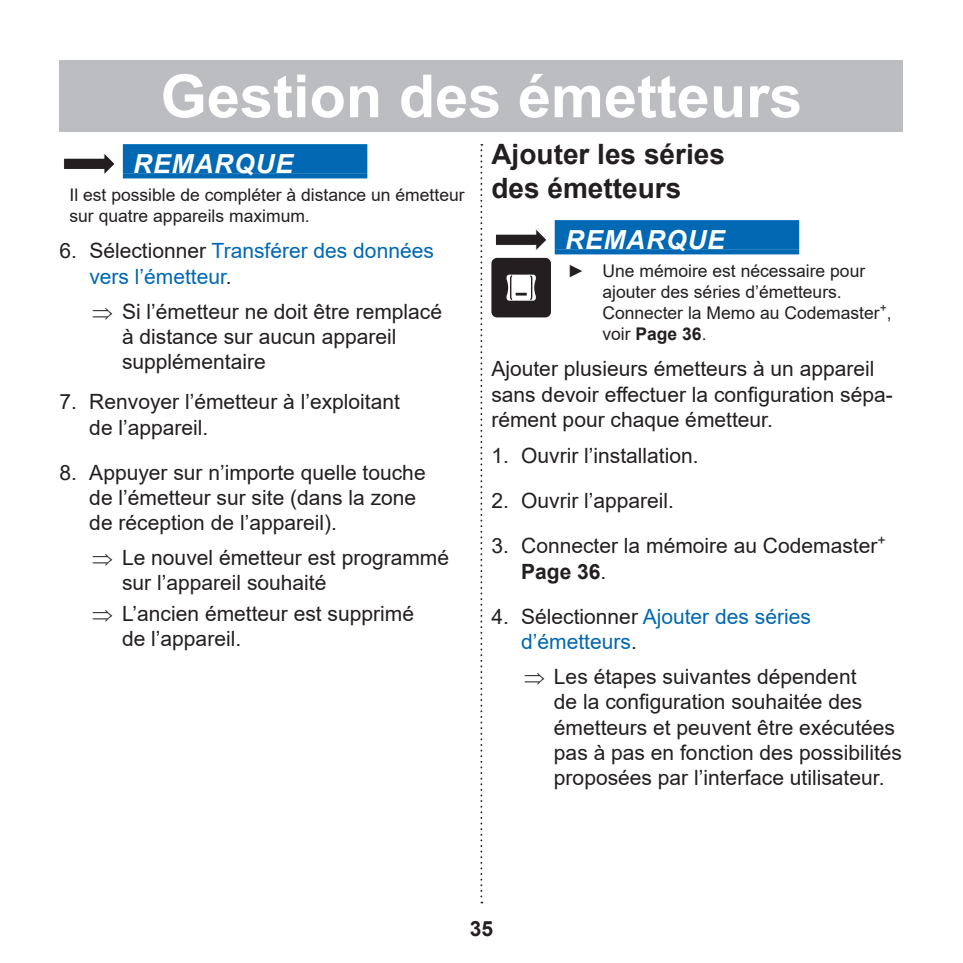
<style>
.page{position:relative;width:963px;height:963px;background:#fff}
.page>*{position:absolute;margin:0;border:0;box-sizing:border-box;transform-origin:0 0}
.t1{font:700 59.5px "Arial";color:#fff}
.t2{font:700 28px/33.6px "Arial";color:#231f20}
.t3{font:italic 700 26.25px "Arial";letter-spacing:.035em;color:#fff}
.t4{font:21px/25.2px "Arial";color:#231f20}
.t5{font:21px/25.2px "Arial";color:#0168b3}
.t6{font:700 21px "Arial";color:#231f20}
.t7{font:17.5px/21px "Arial";color:#231f20}
.s1{color:#231f20}
.s2{font-weight:700}
</style>
<div class="page">
<svg style="left:480px;top:144px;width:2px;height:759px"></svg>
<div style="left:60px;top:60px;width:843px;height:71px;background:#bcbdc0"></div>
<svg style="left:64px;top:154px;width:50px;height:20px"></svg>
<div style="left:123px;top:144px;width:244px;height:29px;background:#0168b3"></div>
<div style="left:123px;top:173px;width:244px;height:5px;background:#0168b3"></div>
<div style="left:554px;top:220px;width:245px;height:29px;background:#0168b3"></div>
<div style="left:554px;top:249px;width:245px;height:5px;background:#0168b3"></div>
<svg style="left:491px;top:230px;width:60px;height:87px"></svg>
<h1 class="t1" style="left:160px;top:54px;width:643px">Gestion des émetteurs</h1>
<p class="t3" style="left:133px;top:146px;width:161px">REMARQUE</p>
<p class="t7" style="left:69px;top:184px;width:396px">Il est possible de compléter à distance un émetteur sur quatre appareils maximum.</p>
<p class="t5" style="left:89px;top:238px;width:346px;text-indent:-30px"><span class="s1">6. Sélectionner</span> Transférer des données vers l’émetteur<span class="s1">.</span></p>
<p class="t4" style="left:122px;top:298px;width:321px;text-indent:-30px">⇒ Si l’émetteur ne doit être remplacé à distance sur aucun appareil supplémentaire</p>
<p class="t4" style="left:89px;top:389px;width:312px;text-indent:-30px">7. Renvoyer l’émetteur à l’exploitant de l’appareil.</p>
<p class="t4" style="left:89px;top:459px;width:338px;text-indent:-30px">8. Appuyer sur n’importe quelle touche de l’émetteur sur site (dans la zone de réception de l’appareil).</p>
<p class="t4" style="left:122px;top:545px;width:328px;text-indent:-30px">⇒ Le nouvel émetteur est programmé sur l’appareil souhaité</p>
<p class="t4" style="left:122px;top:600px;width:293px;text-indent:-30px">⇒ L’ancien émetteur est supprimé de l’appareil.</p>
<h2 class="t2" style="left:491px;top:138px;width:235px">Ajouter les séries des émetteurs</h2>
<p class="t3" style="left:565px;top:222px;width:161px">REMARQUE</p>
<p class="t7" style="left:602px;top:260px;width:291px;text-indent:-35px"><span class="s2">►</span> Une mémoire est nécessaire pour ajouter des séries d’émetteurs.<br>Connecter la Memo au Codemaster<sup>+</sup>, voir <span class="s2">Page 36</span>.</p>
<p class="t4" style="left:491px;top:356px;width:403px">Ajouter plusieurs émetteurs à un appareil sans devoir effectuer la configuration sépa&shy;rément pour chaque émetteur.</p>
<p class="t4" style="left:491px;top:443px;width:209px">1. Ouvrir l’installation.</p>
<p class="t4" style="left:491px;top:488px;width:184px">2. Ouvrir l’appareil.</p>
<p class="t4" style="left:521px;top:533px;width:366px;text-indent:-30px">3. Connecter la mémoire au Codemaster<sup>+<br></sup><span class="s2">Page 36</span>.</p>
<p class="t5" style="left:521px;top:603px;width:291px;text-indent:-30px"><span class="s1">4. Sélectionner</span> Ajouter des séries d’émetteurs<span class="s1">.</span></p>
<p class="t4" style="left:554px;top:664px;width:349px;text-indent:-30px">⇒ Les étapes suivantes dépendent<br>de la configuration souhaitée des émetteurs et peuvent être exécutées pas à pas en fonction des possibilités proposées par l’interface utilisateur.</p>
<p class="t6" style="left:470px;top:913px;width:25px">35</p>
</div>
